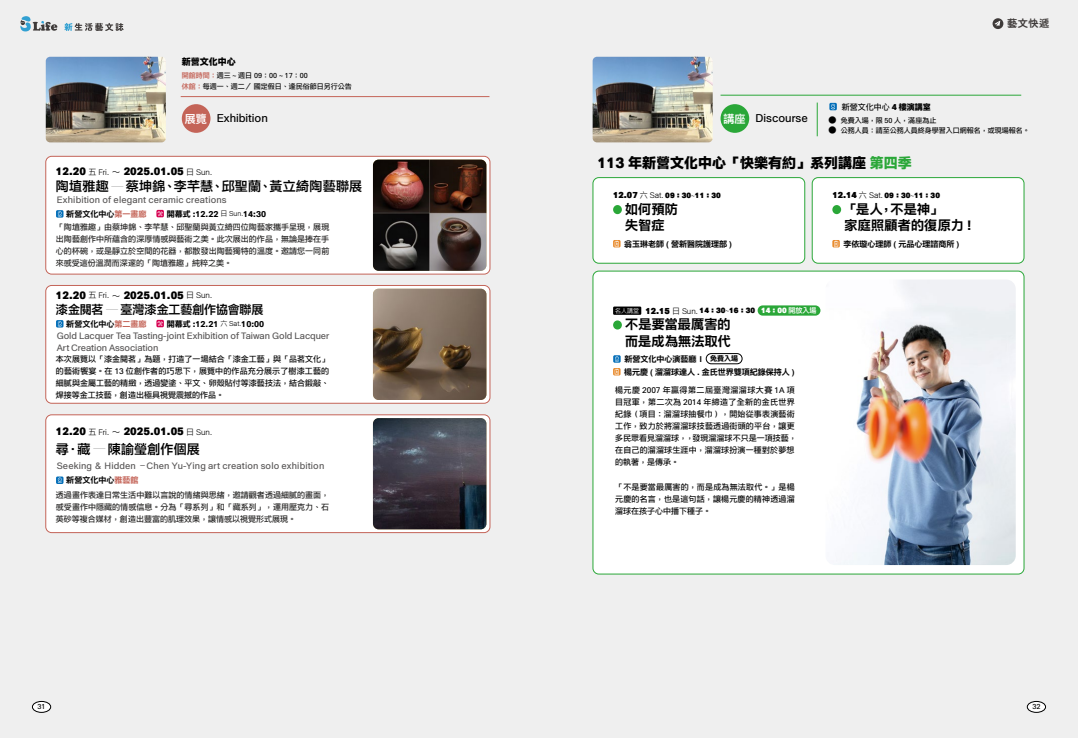
<style>
.page{position:relative;width:1078px;height:738px;background:#fff}
.page>*{position:absolute;margin:0;border:0;box-sizing:border-box;transform-origin:0 0}
.t1{font:14px "ARUD Jing Xi Hei E1 B5 HK DBL";color:#000}
.t2{font:800 13px/16px "ARUD Jing Xi Hei E1 B5 HK";letter-spacing:.02em;color:#000}
.t3{font:13px "ARUD Jing Xi Hei E1 B5 HK EB";letter-spacing:.015em;color:#000}
.t4{font:12px "ARUD Jing Xi Hei E1 B5 HK EB";letter-spacing:-.01em;color:#000}
.t5{font:700 11px "ARUD Jing Xi Hei E1 B5 HK";color:#000}
.t6{font:700 10.2px "Zen Maru Gothic";color:#3e3a39}
.t7{font:10px "ARUD Jing Xi Hei E1 B5 HK BL";color:#000}
.t8{font:700 9px "ARUD Jing Xi Hei E1 B5 HK";letter-spacing:.015em;color:#595757}
.t9{font:700 9px/12px "ARUD Jing Xi Hei E1 B5 HK";letter-spacing:-.005em;color:#595757}
.t10{font:9px "ARUD Jing Xi Hei E1 B5 HK DBL";color:#000}
.t11{font:700 8px/12px "ARUD Jing Xi Hei E1 B5 HK";letter-spacing:.02em;color:#000;text-align:justify}
.t12{font:700 8px/12px "ARUD Jing Xi Hei E1 B5 HK";color:#1f1e1d;text-align:justify}
.t13{font:800 8px "ARUD Jing Xi Hei E1 B5 HK";color:#000}
.t14{font:8px "ARUD Jing Xi Hei E1 B5 HK EH";color:#000}
.t15{font:700 7px/10.5px "ARUD Jing Xi Hei E1 B5 HK";color:#000}
.t16{font:7px "ARUD Jing Xi Hei E1 B5 HK UBL";color:#000}
.t17{font:7px "ARUD Jing Xi Hei E1 B5 HK UBL";color:#fff}
.t18{font:500 6px "ARUD Jing Xi Hei E1 B5 HK";color:#fff}
.s1{font-family:"ARUD Jing Xi Hei E1 B5 HK EB";font-weight:400;color:#c46458}
.s2{font-family:"ARUD Jing Xi Hei E1 B5 HK EB";font-weight:400;color:#fff}
.s3{font-family:"ARUD Jing Xi Hei E1 B5 HK";font-weight:500;font-size:8px}
.s4{font-family:"ARUD Jing Xi Hei E1 B5 HK";font-weight:500}
.s5{font-family:"ARUD Jing Xi Hei E1 B5 HK HR";font-size:12px}
.s6{color:#c46458}
.s7{font-family:"ARUD Jing Xi Hei E1 B5 HK";font-weight:500;font-size:7px}
.s8{font-family:"ARUD Jing Xi Hei E1 B5 HK HR"}
.s9{font-family:"ARUD Jing Xi Hei E1 B5 HK DBL";font-weight:400}
.s10{color:#2aa738}
.s11{font-size:8px}
.s12{font-family:"ARUD Jing Xi Hei E1 B5 HK EB"}
.s13{font-family:"ARUD Jing Xi Hei E1 B5 HK EH";font-weight:400;font-size:7px}
</style>
<div class="page">
<div style="left:0;top:0;width:539px;height:737px;background:#efefef"></div>
<div style="left:539px;top:0;width:538px;height:737px;background:#efefef"></div>
<svg style="left:20px;top:16px;width:37px;height:15px"></svg>
<svg style="left:64px;top:23px;width:59px;height:8px"></svg>
<svg style="left:992px;top:18px;width:11px;height:11px"></svg>
<svg style="left:994px;top:21px;width:6px;height:5px"></svg>
<svg style="left:32px;top:700px;width:19px;height:11px"></svg>
<div style="left:32px;top:700px;width:19px;height:12px;border:1px solid #000;border-radius:50%"></div>
<svg style="left:1027px;top:700px;width:18px;height:11px"></svg>
<div style="left:1026px;top:700px;width:19px;height:12px;border:1px solid #000;border-radius:50%"></div>
<div style="left:46px;top:414px;width:444px;height:118px;background:#fff;border-radius:6px"></div>
<div style="left:46px;top:414px;width:444px;height:118px;border:1px solid #c46458;border-radius:6px"></div>
<img style="left:373px;top:418px;width:113px;height:111px">
<svg style="left:56px;top:476px;width:7px;height:7px"></svg>
<svg style="left:58px;top:477px;width:4px;height:5px"></svg>
<div style="left:182px;top:104px;width:28px;height:29px;background:#c46458;border-radius:50%"></div>
<img style="left:46px;top:57px;width:120px;height:85px">
<hr style="left:181px;top:96px;width:308px;height:1px;background:#c46458">
<div style="left:46px;top:156px;width:444px;height:118px;background:#fff;border-radius:6px"></div>
<div style="left:46px;top:156px;width:444px;height:118px;border:1px solid #c46458;border-radius:6px"></div>
<img style="left:373px;top:159px;width:113px;height:111px">
<svg style="left:56px;top:210px;width:7px;height:7px"></svg>
<svg style="left:58px;top:211px;width:4px;height:5px"></svg>
<div style="left:46px;top:285px;width:444px;height:118px;background:#fff;border-radius:6px"></div>
<div style="left:46px;top:285px;width:444px;height:118px;border:1px solid #c46458;border-radius:6px"></div>
<img style="left:373px;top:288px;width:113px;height:111px">
<svg style="left:56px;top:320px;width:7px;height:7px"></svg>
<svg style="left:58px;top:321px;width:4px;height:5px"></svg>
<svg style="left:156px;top:210px;width:8px;height:7px"></svg>
<svg style="left:158px;top:211px;width:5px;height:5px"></svg>
<svg style="left:156px;top:319px;width:8px;height:8px"></svg>
<svg style="left:158px;top:321px;width:5px;height:5px"></svg>
<div style="left:593px;top:177px;width:211px;height:86px;background:#fff;border-radius:6px"></div>
<div style="left:592px;top:177px;width:212px;height:86px;border:1px solid #2aa738;border-radius:6px"></div>
<div style="left:593px;top:271px;width:430px;height:302px;background:#fff;border-radius:6px"></div>
<div style="left:592px;top:270px;width:431px;height:304px;border:1px solid #2aa738;border-radius:6px"></div>
<div style="left:812px;top:177px;width:211px;height:86px;background:#fff;border-radius:6px"></div>
<div style="left:811px;top:177px;width:212px;height:86px;border:1px solid #2aa738;border-radius:6px"></div>
<div style="left:720px;top:104px;width:29px;height:29px;background:#2aa738;border-radius:50%"></div>
<img style="left:592px;top:57px;width:120px;height:85px">
<hr style="left:720px;top:95px;width:300px;height:1px;background:#2aa738">
<div style="left:613px;top:240px;width:7px;height:7px;background:#f2c190"></div>
<svg style="left:614px;top:240px;width:4px;height:6px"></svg>
<div style="left:613px;top:368px;width:7px;height:7px;background:#f2c190"></div>
<svg style="left:614px;top:368px;width:4px;height:6px"></svg>
<svg style="left:832px;top:240px;width:7px;height:7px"></svg>
<svg style="left:833px;top:240px;width:5px;height:6px"></svg>
<svg style="left:829px;top:103px;width:7px;height:7px"></svg>
<svg style="left:831px;top:104px;width:3px;height:5px"></svg>
<div style="left:613px;top:205px;width:8px;height:9px;background:#2aa738;border-radius:50%"></div>
<div style="left:613px;top:320px;width:8px;height:9px;background:#2aa738;border-radius:50%"></div>
<div style="left:832px;top:205px;width:9px;height:9px;background:#2aa738;border-radius:50%"></div>
<hr style="left:816px;top:102px;width:1px;height:34px;background:#2aa738">
<div style="left:613px;top:306px;width:28px;height:8px;background:#000"></div>
<svg style="left:613px;top:355px;width:7px;height:7px"></svg>
<svg style="left:615px;top:356px;width:3px;height:5px"></svg>
<div style="left:706px;top:353px;width:36px;height:10px;border:1px solid #000;border-radius:5px"></div>
<div style="left:757px;top:305px;width:63px;height:10px;background:#2aa738;border-radius:5px"></div>
<img style="left:836px;top:280px;width:179px;height:284px">
<p class="t10" style="left:182px;top:56px;width:55px">新營文化中心</p>
<p class="t15" style="left:182px;top:70px;width:171px"><span class="s1">開館時間：</span>週三 ~ 週日 09：00 ~ 17：00<br><span class="s1">休館：</span>每週一、週二／ 國定假日、逢民俗節日另行公告</p>
<h3 class="t5" style="left:185px;top:112px;width:84px"><span class="s2">展覽</span> Exhibition</h3>
<p class="t7" style="left:56px;top:165px;width:158px">12.20 <span class="s3">五 Fri.</span> <span class="s4">～</span> 2025.01.05 <span class="s3">日 Sun.</span></p>
<h2 class="t3" style="left:56px;top:178px;width:307px">陶埴雅趣 <span class="s5">—</span> 蔡坤錦、李芊慧、邱聖蘭、黃立綺陶藝聯展</h2>
<p class="t8" style="left:57px;top:194px;width:171px">Exhibition of elegant ceramic creations</p>
<p class="t13" style="left:66px;top:209px;width:81px">新營文化中心<span class="s6">第一畫廊</span></p>
<p class="t14" style="left:167px;top:208px;width:101px">開幕式 :12.22 <span class="s7">日 Sun.</span>14:30</p>
<p class="t12" style="left:56px;top:221px;width:275px">「陶埴雅趣」由蔡坤錦、李芊慧、邱聖蘭與黃立綺四位陶藝家攜手呈現，展現出陶藝創作中所蘊含的深厚情感與藝術之美。此次展出的作品，無論是捧在手心的杯碗，或是靜立於空間的花器，都散發出陶藝獨特的溫度。邀請您一同前來感受這份溫潤而深邃的「陶埴雅趣」純粹之美。</p>
<p class="t7" style="left:56px;top:288px;width:158px">12.20 <span class="s3">五 Fri.</span> <span class="s4">～</span> 2025.01.05 <span class="s3">日 Sun.</span></p>
<h3 class="t4" style="left:56px;top:302px;width:209px">漆金閱茗 <span class="s8">—</span> 臺灣漆金工藝創作協會聯展</h3>
<p class="t13" style="left:66px;top:318px;width:81px">新營文化中心<span class="s6">第二畫廊</span></p>
<p class="t14" style="left:167px;top:318px;width:99px">開幕式 :12.21 <span class="s7">六 Sat.</span>10:00</p>
<p class="t9" style="left:57px;top:329px;width:274px">Gold Lacquer Tea Tasting-joint Exhibition of Taiwan Gold Lacquer<br>Art Creation Association</p>
<p class="t11" style="left:56px;top:353px;width:275px">本次展覽以「漆金閱茗」為題，打造了一場結合「漆金工藝」與「品茗文化」的藝術饗宴。在 13 位創作者的巧思下，展覽中的作品充分展示了樹漆工藝的細膩與金屬工藝的精緻，透過變塗、平文、卵殼貼付等漆藝技法，結合鍛敲、焊接等金工技藝，創造出極具視覺震撼的作品。</p>
<p class="t7" style="left:56px;top:424px;width:158px">12.20 <span class="s3">五 Fri.</span> <span class="s4">～</span> 2025.01.05 <span class="s3">日 Sun.</span></p>
<h2 class="t3" style="left:56px;top:441px;width:145px">尋·藏 <span class="s5">—</span> 陳諭瑩創作個展</h2>
<p class="t8" style="left:57px;top:460px;width:269px">Seeking ＆ Hidden –Chen Yu-Ying art creation solo exhibition</p>
<p class="t13" style="left:66px;top:475px;width:73px">新營文化中心<span class="s6">雅藝館</span></p>
<p class="t12" style="left:56px;top:488px;width:275px">透過畫作表達日常生活中難以言說的情緒與思緒，邀請觀者透過細膩的畫面，感受畫作中隱藏的情感信息。分為「尋系列」和「藏系列」，運用壓克力、石英砂等複合媒材，創造出豐富的肌理效果，讓情感以視覺形式展現。</p>
<p class="t11" style="left:841px;top:101px;width:91px">新營文化中心 <span class="s9">4 樓演講室</span></p>
<p class="t6" style="left:1006px;top:17px;width:44px">藝文快遞</p>
<h3 class="t5" style="left:723px;top:112px;width:86px"><span class="s2">講座</span> Discourse</h3>
<h1 class="t1" style="left:597px;top:153px;width:316px">113 年新營文化中心「快樂有約」系列講座 <span class="s10">第四季</span></h1>
<h2 class="t2" style="left:625px;top:201px;width:54px">如何預防失智症</h2>
<p class="t15" style="left:828px;top:115px;width:109px"><span class="s11">●</span> 免費入場，限 50 人，滿座為止</p>
<p class="t15" style="left:828px;top:125px;width:203px"><span class="s11">●</span> 公務人員：請至公務人員終身學習入口網報名，或現場報名。</p>
<p class="t16" style="left:613px;top:190px;width:109px"><span class="s11">12.07</span> <span class="s3">六 Sat.</span> 09：30<span class="s4">~</span>11：30</p>
<p class="t16" style="left:832px;top:190px;width:109px"><span class="s11">12.14</span> <span class="s3">六 Sat.</span> 09：30<span class="s4">~</span>11：30</p>
<h2 class="t2" style="left:844px;top:201px;width:128px">「是人，不是神」<br>家庭照顧者的復原力 !</h2>
<p class="t13" style="left:624px;top:239px;width:109px">翁玉琳老師 ( 營新醫院護理部 )</p>
<p class="t17" style="left:760px;top:305px;width:57px">14：00 <span class="s12">開放入場</span></p>
<p class="t16" style="left:645px;top:305px;width:111px"><span class="s11">12.15</span> <span class="s3">日 Sun.</span> 14：30<span class="s4">~</span>16：30</p>
<p class="t18" style="left:615px;top:307px;width:25px">名人講堂</p>
<h2 class="t2" style="left:625px;top:316px;width:107px">不是要當最厲害的而是成為無法取代</h2>
<p class="t13" style="left:624px;top:353px;width:115px">新營文化中心演藝廳∣ <span class="s13">免費入場</span></p>
<p class="t11" style="left:615px;top:384px;width:183px;text-align:left">楊元慶 2007 年贏得第二屆臺灣溜溜球大賽 1A 項目冠軍，第二次為 2014 年締造了全新的金氏世界紀錄（項目：溜溜球抽餐巾），開始從事表演藝術工作，致力於將溜溜球技藝透過街頭的平台，讓更多民眾看見溜溜球，，發現溜溜球不只是一項技藝，在自己的溜溜球生涯中，溜溜球扮演一種對於夢想的執著，是傳承。</p>
<p class="t11" style="left:615px;top:480px;width:181px">「不是要當最厲害的，而是成為無法取代。」是楊元慶的名言，也是這句話，讓楊元慶的精神透過溜溜球在孩子心中播下種子。</p>
<p class="t13" style="left:624px;top:366px;width:172px">楊元慶 ( 溜溜球達人 . 金氏世界雙項紀錄保持人 )</p>
<p class="t13" style="left:843px;top:239px;width:117px">李依璇心理師 ( 元品心理諮商所 )</p>
<p class="t15" style="left:37px;top:701px;width:10px">31</p>
<p class="t15" style="left:1032px;top:701px;width:10px">32</p>
</div>
